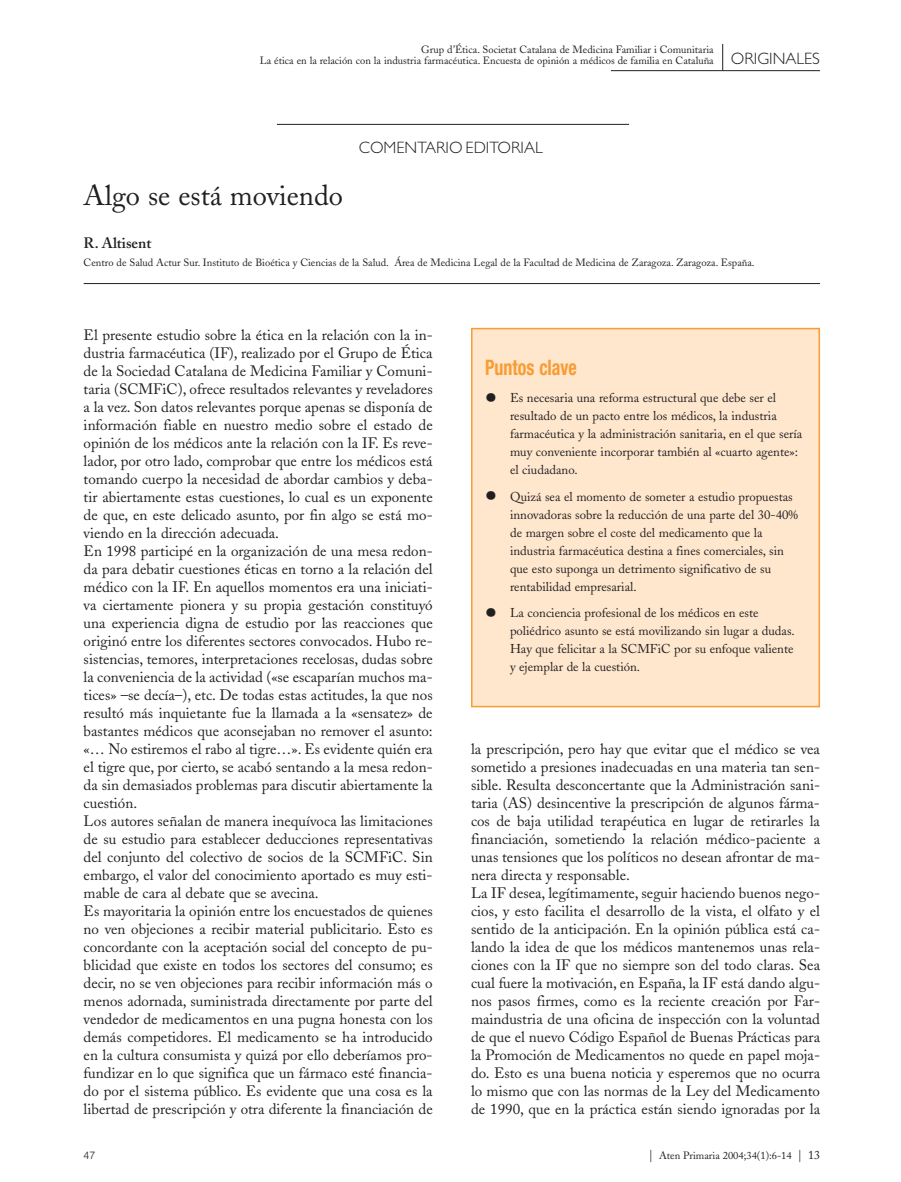
<style>
.page{position:relative;width:901px;height:1182px;background:#fff}
.page>*{position:absolute;margin:0;border:0;box-sizing:border-box;transform-origin:0 0}
.t1{font:28.5px "Adobe Caslon";color:#221f20}
.t2{font:700 condensed 21.3px "Helvetica Neue";color:#f89c33;scale:.84 1}
.t3{font:300 16.5px "Gill Sans";color:#221f20}
.t4{font:15px/18px "Adobe Caslon";color:#221f20}
.t5{font:600 15px "Adobe Caslon";color:#221f20}
.t6{font:12.75px/18px "Adobe Caslon";color:#221f20}
.t7{font:10.5px/10.5px "Adobe Caslon";color:#221f20}
.t8{font:300 10.5px "Helvetica";color:#221f20}
.s1{font-family:"Gill Sans";font-weight:300;font-size:16.5px}
.s2{font-weight:600;font-size:34.5px}
.s3{font-size:12px}
</style>
<div class="page">
<svg style="left:83px;top:44px;width:738px;height:664px"></svg>
<p class="t7" style="left:259px;top:45px;width:561px;text-indent:161px">Grup d’Ética. Societat Catalana de Medicina Familiar i Comunitaria<br>La ética en la relación con la industria farmacéutica. Encuesta de opinión a médicos de familia en Cataluña <span class="s1">ORIGINALES</span></p>
<p class="t3" style="left:358px;top:137px;width:185px">COMENTARIO EDITORIAL</p>
<h1 class="t1" style="left:84px;top:178px;width:261px">Algo se está moviendo</h1>
<p class="t5" style="left:84px;top:234px;width:69px">R. Altisent</p>
<p class="t7" style="left:84px;top:257px;width:672px">Centro de Salud Actur Sur. Instituto de Bioética y Ciencias de la Salud. Área de Medicina Legal de la Facultad de Medicina de Zaragoza. Zaragoza. España.</p>
<p class="t4" style="left:84px;top:326px;width:350px">El presente estudio sobre la ética en la relación con la in&shy;dustria farmacéutica (IF), realizado por el Grupo de Ética de la Sociedad Catalana de Medicina Familiar y Comuni&shy;taria (SCMFiC), ofrece resultados relevantes y reveladores a la vez. Son datos relevantes porque apenas se disponía de información fiable en nuestro medio sobre el estado de opinión de los médicos ante la relación con la IF. Es reve&shy;lador, por otro lado, comprobar que entre los médicos está tomando cuerpo la necesidad de abordar cambios y deba&shy;tir abiertamente estas cuestiones, lo cual es un exponente de que, en este delicado asunto, por fin algo se está mo&shy;viendo en la dirección adecuada.<br>En 1998 participé en la organización de una mesa redon&shy;da para debatir cuestiones éticas en torno a la relación del médico con la IF. En aquellos momentos era una iniciati&shy;va ciertamente pionera y su propia gestación constituyó una experiencia digna de estudio por las reacciones que originó entre los diferentes sectores convocados. Hubo re&shy;sistencias, temores, interpretaciones recelosas, dudas sobre la conveniencia de la actividad («se escaparían muchos ma&shy;tices» –se decía–), etc. De todas estas actitudes, la que nos resultó más inquietante fue la llamada a la «sensatez» de bastantes médicos que aconsejaban no remover el asunto: «… No estiremos el rabo al tigre…». Es evidente quién era el tigre que, por cierto, se acabó sentando a la mesa redon&shy;da sin demasiados problemas para discutir abiertamente la cuestión.<br>Los autores señalan de manera inequívoca las limitaciones de su estudio para establecer deducciones representativas del conjunto del colectivo de socios de la SCMFiC. Sin embargo, el valor del conocimiento aportado es muy esti&shy;mable de cara al debate que se avecina.<br>Es mayoritaria la opinión entre los encuestados de quienes no ven objeciones a recibir material publicitario. Esto es concordante con la aceptación social del concepto de pu&shy;blicidad que existe en todos los sectores del consumo; es decir, no se ven objeciones para recibir información más o menos adornada, suministrada directamente por parte del vendedor de medicamentos en una pugna honesta con los demás competidores. El medicamento se ha introducido en la cultura consumista y quizá por ello deberíamos pro&shy;fundizar en lo que significa que un fármaco esté financia&shy;do por el sistema público. Es evidente que una cosa es la libertad de prescripción y otra diferente la financiación de</p>
<h2 class="t2" style="left:485px;top:360px;width:110px">Puntos clave</h2>
<p class="t6" style="left:510px;top:389px;width:293px;text-indent:-25px"><span class="s2">•</span> Es necesaria una reforma estructural que debe ser el resultado de un pacto entre los médicos, la industria farmacéutica y la administración sanitaria, en el que sería muy conveniente incorporar también al «cuarto agente»: el ciudadano.</p>
<p class="t6" style="left:510px;top:487px;width:289px;text-indent:-25px"><span class="s2">•</span> Quizá sea el momento de someter a estudio propuestas innovadoras sobre la reducción de una parte del 30-40% de margen sobre el coste del medicamento que la industria farmacéutica destina a fines comerciales, sin que esto suponga un detrimento significativo de su rentabilidad empresarial.</p>
<p class="t6" style="left:510px;top:604px;width:286px;text-indent:-25px"><span class="s2">•</span> La conciencia profesional de los médicos en este poliédrico asunto se está movilizando sin lugar a dudas.<br>Hay que felicitar a la SCMFiC por su enfoque valiente y ejemplar de la cuestión.</p>
<p class="t4" style="left:471px;top:740px;width:350px">la prescripción, pero hay que evitar que el médico se vea sometido a presiones inadecuadas en una materia tan sen&shy;sible. Resulta desconcertante que la Administración sani&shy;taria (AS) desincentive la prescripción de algunos fárma&shy;cos de baja utilidad terapéutica en lugar de retirarles la financiación, sometiendo la relación médico-paciente a unas tensiones que los políticos no desean afrontar de ma&shy;nera directa y responsable.<br>La IF desea, legítimamente, seguir haciendo buenos nego&shy;cios, y esto facilita el desarrollo de la vista, el olfato y el sentido de la anticipación. En la opinión pública está ca&shy;lando la idea de que los médicos mantenemos unas rela&shy;ciones con la IF que no siempre son del todo claras. Sea cual fuere la motivación, en España, la IF está dando algu&shy;nos pasos firmes, como es la reciente creación por Far&shy;maindustria de una oficina de inspección con la voluntad de que el nuevo Código Español de Buenas Prácticas para la Promoción de Medicamentos no quede en papel moja&shy;do. Esto es una buena noticia y esperemos que no ocurra lo mismo que con las normas de la Ley del Medicamento de 1990, que en la práctica están siendo ignoradas por la</p>
<p class="t8" style="left:84px;top:1149px;width:13px">47</p>
<p class="t7" style="left:648px;top:1150px;width:172px"><span class="s3">|</span> Aten Primaria 2004;34(1):6-14 <span class="s3">| 13</span></p>
</div>
